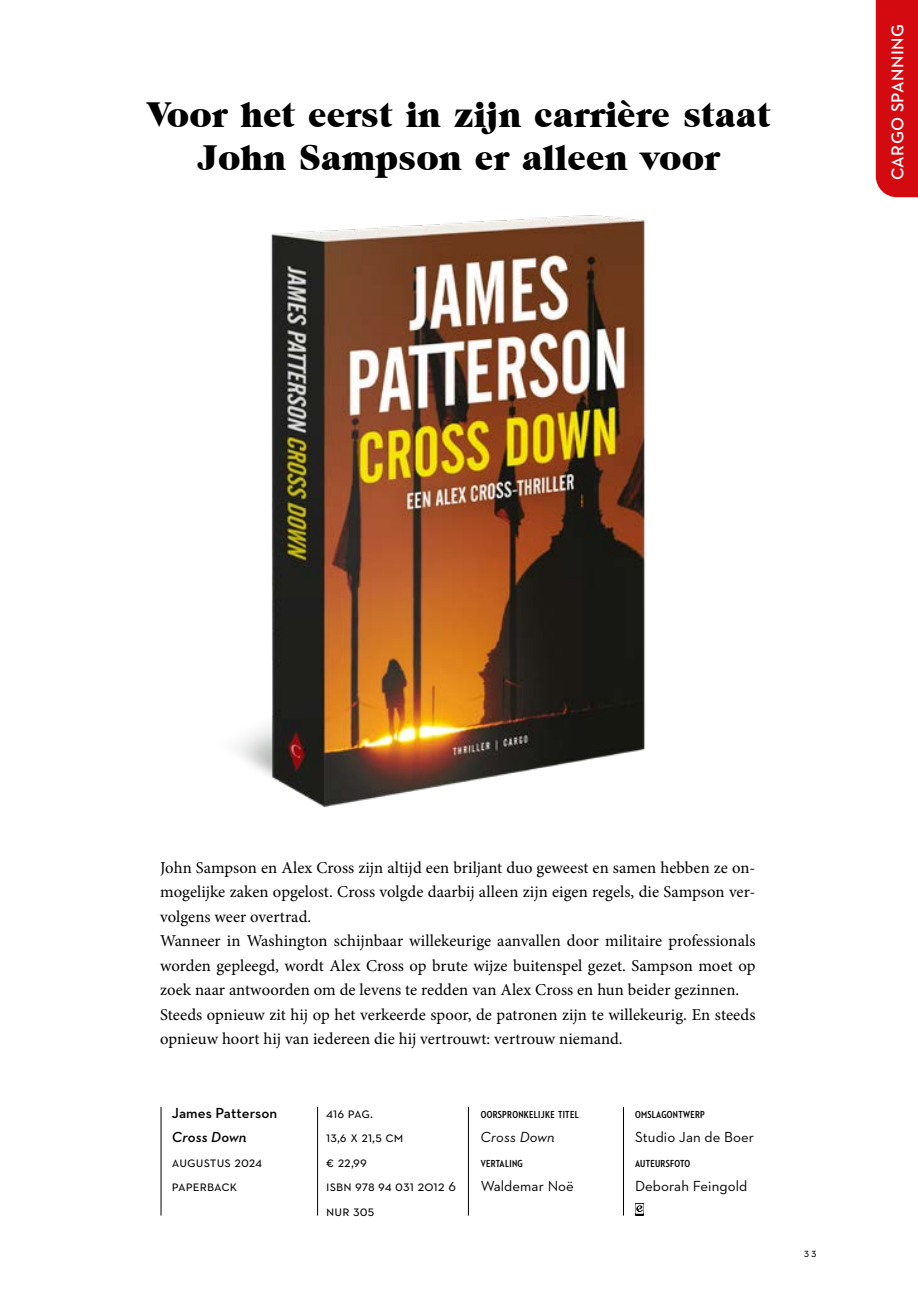
<style>
.page{position:relative;width:918px;height:1290px;background:#fff}
.page>*{position:absolute;margin:0;border:0;box-sizing:border-box;transform-origin:0 0}
.t1{font:35.88px/43.9px "Grouch IT Cby BT";color:#000;text-align:center}
.t2{font:600 17.5px "Neutraface 2 Text";letter-spacing:.03em;color:#fff}
.t3{font:16.62px/24.5px "Minion Pro";letter-spacing:.005em;color:#000}
.t4{font:14.88px/24.5px "Neutraface 2 Text";letter-spacing:.005em;color:#000}
.t5{font:600 14.88px "Neutraface 2 Text";color:#000}
.t6{font:italic 600 14.88px "Neutraface 2 Text";letter-spacing:.005em;color:#000}
.t7{font:italic 14.88px "Neutraface 2 Text";letter-spacing:.005em;color:#000}
.t8{font:12.25px "Neutraface 2 Text";color:#000}
.t9{font:700 10.33px "Neutraface 2 Condensed";letter-spacing:.03em;color:#000}
</style>
<div class="page">
<svg style="left:635px;top:1203px;width:8px;height:12px"></svg>
<hr style="left:161px;top:1107px;width:1px;height:108px;background:#000">
<hr style="left:317px;top:1107px;width:1px;height:108px;background:#000">
<hr style="left:468px;top:1107px;width:1px;height:108px;background:#000">
<hr style="left:623px;top:1107px;width:1px;height:108px;background:#000">
<div style="left:876px;top:0;width:42px;height:197px;background:#d40a11"></div>
<img style="left:237px;top:215px;width:408px;height:593px">
<h1 class="t1" style="left:147px;top:92px;width:625px">Voor het eerst in zijn carrière staat<br>John Sampson er alleen voor</h1>
<p class="t2" style="left:886px;top:180px;width:158px;rotate:-90deg">CARGO SPANNING</p>
<p class="t3" style="left:160px;top:855px;width:597px">John Sampson en Alex Cross zijn altijd een briljant duo geweest en samen hebben ze on&shy;mogelijke zaken opgelost. Cross volgde daarbij alleen zijn eigen regels, die Sampson ver&shy;volgens weer overtrad.<br>Wanneer in Washington schijnbaar willekeurige aanvallen door militaire professionals worden gepleegd, wordt Alex Cross op brute wijze buitenspel gezet. Sampson moet op zoek naar antwoorden om de levens te redden van Alex Cross en hun beider gezinnen.<br>Steeds opnieuw zit hij op het verkeerde spoor, de patronen zijn te willekeurig. En steeds opnieuw hoort hij van iedereen die hij vertrouwt: vertrouw niemand.</p>
<p class="t5" style="left:172px;top:1103px;width:107px">James Patterson</p>
<p class="t6" style="left:172px;top:1128px;width:76px">Cross Down</p>
<p class="t4" style="left:172px;top:1149px;width:92px">augustus 2024<br>Paperback</p>
<p class="t4" style="left:326px;top:1100px;width:131px">416 pag.<br>13,6 x 21,5 cm<br>€ 22,99<br>isbn 978 94 031 2012 6 nur 305</p>
<p class="t9" style="left:481px;top:1108px;width:100px">OORSPRONKELIJKE TITEL</p>
<p class="t7" style="left:481px;top:1128px;width:76px">Cross Down</p>
<p class="t9" style="left:481px;top:1157px;width:44px">VERTALING</p>
<p class="t4" style="left:481px;top:1174px;width:95px">Waldemar Noë</p>
<p class="t9" style="left:635px;top:1108px;width:71px">OMSLAGONTWERP</p>
<p class="t4" style="left:635px;top:1125px;width:121px">Studio Jan de Boer</p>
<p class="t9" style="left:635px;top:1157px;width:57px">AUTEURSFOTO</p>
<p class="t4" style="left:635px;top:1174px;width:114px">Deborah Feingold</p>
<p class="t8" style="left:803px;top:1245px;width:15px">33</p>
</div>
